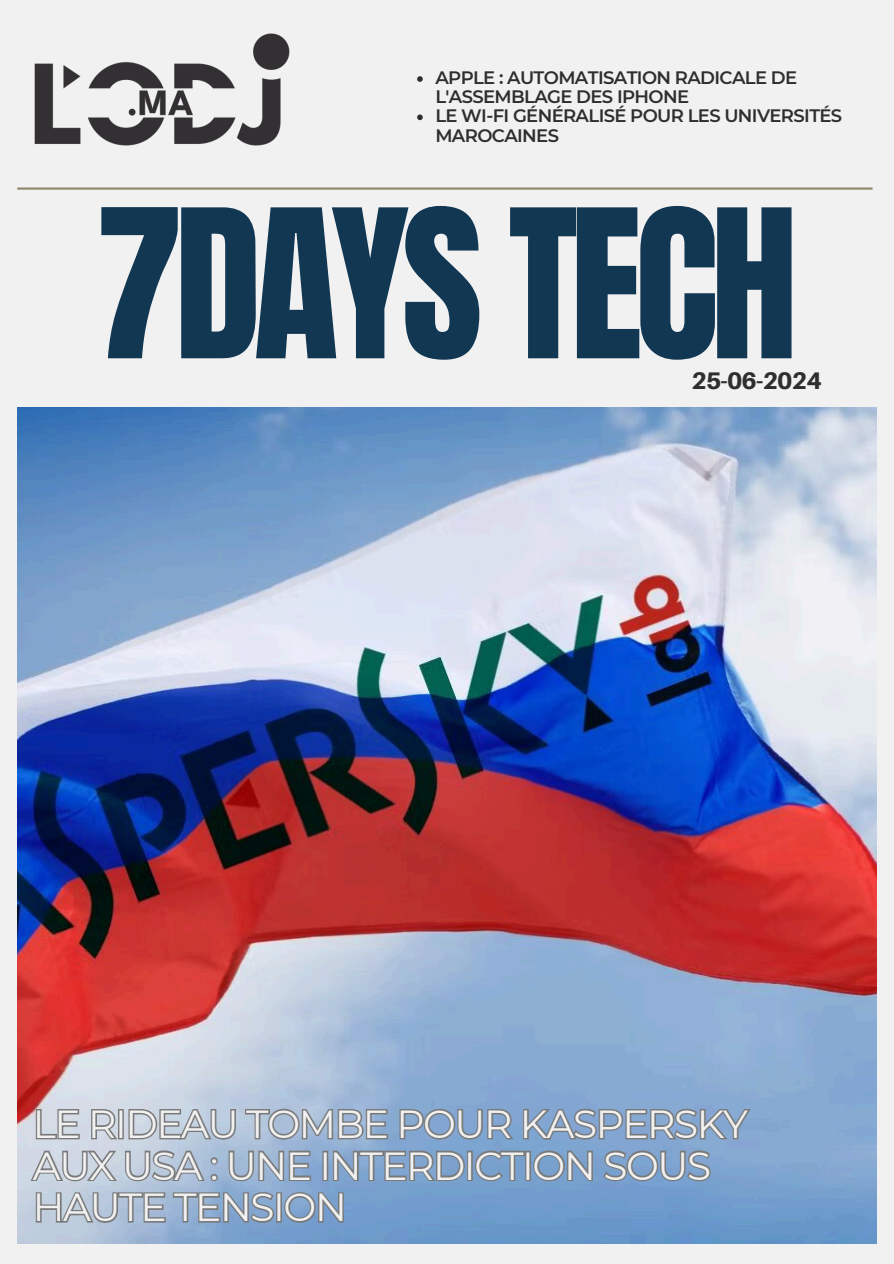
<style>
.page{position:relative;width:894px;height:1264px;background:#fff}
.page>*{position:absolute;margin:0;border:0;box-sizing:border-box;transform-origin:0 0}
.t1{font:175.65px "Anton";letter-spacing:-.045em;color:#123753}
.t2{font:39px/41.7px "Montserrat";letter-spacing:-.035em;color:#f1f1f1}
.t3{font:800 24px "Aileron";letter-spacing:-.035em;color:#2e2e2e}
.t4{font:600 18px/19.2px "Montserrat";letter-spacing:-.035em;color:#2e2e2e}
</style>
<div class="page">
<div style="left:0;top:0;width:893px;height:1263px;background:#f1f1f1"></div>
<img style="left:17px;top:407px;width:859px;height:836px">
<hr style="left:17px;top:187px;width:855px;height:3px;background:#908a71">
<img style="left:34px;top:33px;width:256px;height:113px">
<svg style="left:34px;top:1105px;width:719px;height:36px;background:#8f9eb1"></svg>
<svg style="left:28px;top:1147px;width:684px;height:36px;background:#8a9cb1"></svg>
<svg style="left:34px;top:1189px;width:311px;height:35px;background:#8d9cae"></svg>
<svg style="left:417px;top:76px;width:5px;height:6px"></svg>
<svg style="left:417px;top:114px;width:5px;height:6px"></svg>
<h3 class="t4" style="left:435px;top:68px;width:363px">APPLE : AUTOMATISATION RADICALE DE<br>L'ASSEMBLAGE DES IPHONE</h3>
<h2 class="t4" style="left:435px;top:106px;width:408px">LE WI-FI GÉNÉRALISÉ POUR LES UNIVERSITÉS<br>MAROCAINES</h2>
<p class="t1" style="left:95px;top:158px;width:704px">7DAYS TECH</p>
<p class="t3" style="left:691px;top:365px;width:132px">25-06-2024</p>
<h1 class="t2" style="left:33px;top:1102px;width:716px">LE RIDEAU TOMBE POUR KASPERSKY<br>AUX USA : UNE INTERDICTION SOUS<br>HAUTE TENSION</h1>
</div>
